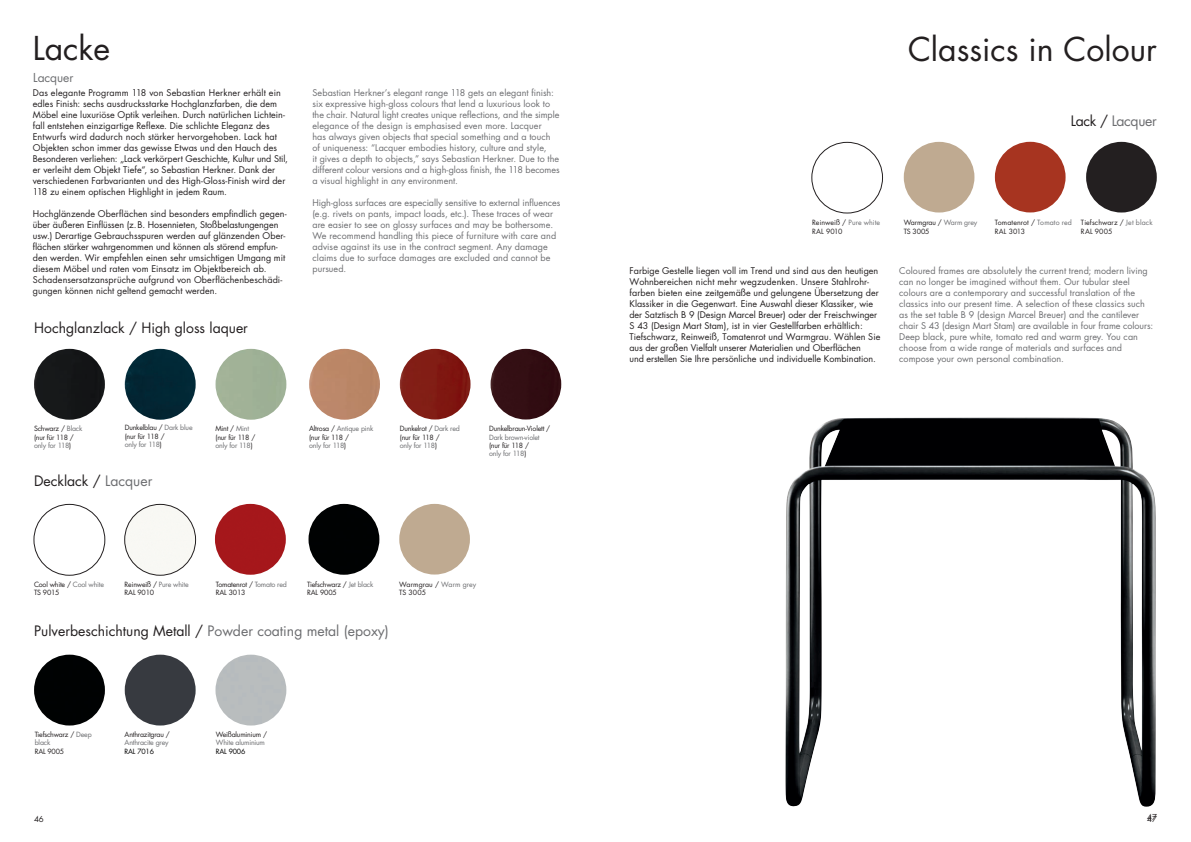
<style>
.page{position:relative;width:1191px;height:842px;background:#fff}
.page>*{position:absolute;margin:0;border:0;box-sizing:border-box;transform-origin:0 0}
.t1{font:32px "Futura Std";color:#231f20}
.t2{font:14px "Futura Std";color:#231f20}
.t3{font:14px "Futura Std";letter-spacing:-.025em;color:#6c6d70}
.t4{font:12px "Futura Std";letter-spacing:-.005em;color:#6c6d70}
.t5{font:9px/11px "Futura Std";color:#231f20}
.t6{font:9px/11px "Futura Std";letter-spacing:.005em;color:#6c6d70}
.t7{font:8px "Futura Std";color:#231f20}
.t8{font:7px/8.4px "Futura Std";letter-spacing:-.025em;color:#231f20}
.t9{font:7px/8.4px "Futura Std";letter-spacing:-.025em;color:#6c6d70}
.t10{font:7px/8.4px "Futura Std";letter-spacing:.015em;color:#231f20}
.t11{font:7px/8.4px "Futura Std";letter-spacing:.005em;color:#231f20}
.t12{font:7px/8.4px "Futura Std";letter-spacing:.01em;color:#231f20}
.t13{font:7px "Futura Std";letter-spacing:-.025em;color:#000}
.s1{color:#6c6d70}
.s2{color:#231f20}
</style>
<div class="page">
<img style="left:785px;top:418px;width:371px;height:389px">
<div style="left:34px;top:655px;width:71px;height:70px;background:#000202;border-radius:35px"></div>
<div style="left:215px;top:655px;width:71px;height:70px;background:#b9bdbe;border-radius:35px"></div>
<div style="left:125px;top:655px;width:71px;height:70px;background:#373a40;border-radius:35px"></div>
<div style="left:903px;top:142px;width:71px;height:71px;background:#bfaa91;border-radius:50%"></div>
<div style="left:1086px;top:142px;width:70px;height:71px;background:#231f20;border-radius:50%"></div>
<div style="left:811px;top:142px;width:72px;height:72px;border:1px solid #231f20;border-radius:50%"></div>
<div style="left:995px;top:142px;width:70px;height:70px;background:#a73420;border-radius:50%"></div>
<div style="left:125px;top:349px;width:71px;height:71px;background:#012735;border-radius:35px"></div>
<div style="left:34px;top:349px;width:71px;height:71px;background:#151718;border-radius:35px"></div>
<div style="left:215px;top:349px;width:71px;height:71px;background:#a1b297;border-radius:35px"></div>
<div style="left:309px;top:349px;width:71px;height:71px;background:#bb8667;border-radius:35px"></div>
<img style="left:400px;top:349px;width:70px;height:70px;border-radius:35px">
<div style="left:490px;top:349px;width:71px;height:70px;background:#330f13;border-radius:35px"></div>
<div style="left:125px;top:504px;width:71px;height:71px;background:#f8f8f4;border-radius:35px"></div>
<div style="left:124px;top:504px;width:72px;height:72px;border:1px solid #231f20;border-radius:50%"></div>
<div style="left:33px;top:504px;width:72px;height:72px;border:1px solid #231f20;border-radius:50%"></div>
<div style="left:215px;top:504px;width:71px;height:71px;background:#a5171b;border-radius:35px"></div>
<div style="left:308px;top:504px;width:71px;height:71px;background:#000202;border-radius:35px"></div>
<div style="left:399px;top:504px;width:71px;height:70px;background:#bfaa91;border-radius:50%"></div>
<h1 class="t1" style="left:33px;top:28px;width:79px">Lacke</h1>
<h3 class="t4" style="left:33px;top:70px;width:42px">Lacquer</h3>
<p class="t5" style="left:33px;top:88px;width:256px">Das elegante Programm 118 von Sebastian Herkner erhält ein edles Finish: sechs ausdrucksstarke Hochglanzfarben, die dem Möbel eine luxuriöse Optik verleihen. Durch natürlichen Lichtein&shy;fall entstehen einzigartige Reflexe. Die schlichte Eleganz des Entwurfs wird dadurch noch stärker hervorgehoben. Lack hat Objekten schon immer das gewisse Etwas und den Hauch des Besonderen verliehen: „Lack verkörpert Geschichte, Kultur und Stil, er verleiht dem Objekt Tiefe“, so Sebastian Herkner. Dank der verschiedenen Farbvarianten und des High-Gloss-Finish wird der 118 zu einem optischen Highlight in jedem Raum.</p>
<p class="t5" style="left:33px;top:209px;width:255px">Hochglänzende Oberflächen sind besonders empfindlich gegen&shy;über äußeren Einflüssen (z.B. Hosennieten, Stoßbelastungengen usw.) Derartige Gebrauchsspuren werden auf glänzenden Ober&shy;flächen stärker wahrgenommen und können als störend empfun&shy;den werden. Wir empfehlen einen sehr umsichtigen Umgang mit diesem Möbel und raten vom Einsatz im Objektbereich ab.<br>Schadensersatzansprüche aufgrund von Oberflächenbeschädi&shy;gungen können nicht geltend gemacht werden.</p>
<h2 class="t2" style="left:34px;top:319px;width:215px">Hochglanzlack / High gloss laquer</h2>
<p class="t6" style="left:312px;top:87px;width:249px">Sebastian Herkner’s elegant range 118 gets an elegant finish: six expressive high-gloss colours that lend a luxurious look to the chair. Natural light creates unique reflections, and the simple elegance of the design is emphasised even more. Lacquer<br>has always given objects that special something and a touch of uniqueness: “Lacquer embodies history, culture and style,<br>it gives a depth to objects,” says Sebastian Herkner. Due to the different colour versions and a high-gloss finish, the 118 becomes a visual highlight in any environment.</p>
<p class="t6" style="left:312px;top:197px;width:249px">High-gloss surfaces are especially sensitive to external influences (e.g. rivets on pants, impact loads, etc.). These traces of wear are easier to see on glossy surfaces and may be bothersome.<br>We recommend handling this piece of furniture with care and advise against its use in the contract segment. Any damage claims due to surface damages are excluded and cannot be pursued.</p>
<p class="t8" style="left:125px;top:424px;width:69px">Dunkelblau / <span class="s1">Dark blue </span>(nur für 118 /<br><span class="s1">only for 118</span>)</p>
<p class="t8" style="left:34px;top:424px;width:50px">Schwarz / <span class="s1">Black </span>(nur für 118 / <span class="s1">only for 118</span>)</p>
<p class="t8" style="left:215px;top:424px;width:41px">Mint / <span class="s1">Mint </span>(nur für 118 / <span class="s1">only for 118</span>)</p>
<p class="t9" style="left:309px;top:424px;width:66px"><span class="s2">Altrosa /</span> Antique pink <span class="s2">(nur für 118 /<br></span>only for 118<span class="s2">)</span></p>
<h2 class="t2" style="left:34px;top:472px;width:120px">Decklack / <span class="s1">Lacquer</span></h2>
<p class="t8" style="left:400px;top:424px;width:62px">Dunkelrot / <span class="s1">Dark red </span>(nur für 118 /<br><span class="s1">only for 118</span>)</p>
<p class="t8" style="left:489px;top:424px;width:63px">Dunkelbraun-Violett /</p>
<p class="t9" style="left:489px;top:433px;width:52px">Dark brown-violet</p>
<p class="t8" style="left:489px;top:441px;width:41px">(nur für 118 / <span class="s1">only for 118</span>)</p>
<p class="t8" style="left:34px;top:580px;width:72px">Cool white / <span class="s1">Cool white<br></span>TS 9015</p>
<p class="t8" style="left:216px;top:580px;width:72px">Tomatenrot / <span class="s1">Tomato red<br></span>RAL 3013</p>
<p class="t8" style="left:307px;top:580px;width:68px">Tiefschwarz / <span class="s1">Jet black<br></span>RAL 9005</p>
<h2 class="t2" style="left:34px;top:622px;width:356px">Pulverbeschichtung Metall / <span class="s1">Powder coating metal (epoxy)</span></h2>
<p class="t8" style="left:125px;top:580px;width:65px">Reinweiß / <span class="s1">Pure white<br></span>RAL 9010</p>
<p class="t12" style="left:399px;top:580px;width:79px">Warmgrau / <span class="s1">Warm grey<br></span>TS 3005</p>
<p class="t8" style="left:35px;top:730px;width:59px">Tiefschwarz / <span class="s1">Deep black</span></p>
<p class="t8" style="left:35px;top:747px;width:31px">RAL 9005</p>
<p class="t8" style="left:125px;top:730px;width:47px">Anthrazitgrau /</p>
<p class="t9" style="left:125px;top:739px;width:46px">Anthracite grey</p>
<p class="t13" style="left:125px;top:747px;width:31px">RAL 7016</p>
<p class="t8" style="left:216px;top:730px;width:53px">Weißaluminium /</p>
<p class="t9" style="left:216px;top:739px;width:51px">White aluminium</p>
<p class="t13" style="left:216px;top:747px;width:31px">RAL 9006</p>
<h1 class="t1" style="left:908px;top:29px;width:250px">Classics in Colour</h1>
<h2 class="t3" style="left:1071px;top:112px;width:87px"><span class="s2">Lack /</span> Lacquer</h2>
<p class="t11" style="left:812px;top:218px;width:70px">Reinweiß / <span class="s1">Pure white<br></span>RAL 9010</p>
<p class="t8" style="left:903px;top:218px;width:75px">Warmgrau / <span class="s1">Warm grey<br></span>TS 3005</p>
<p class="t10" style="left:995px;top:218px;width:79px">Tomatenrot / <span class="s1">Tomato red<br></span>RAL 3013</p>
<p class="t10" style="left:1081px;top:218px;width:73px">Tiefschwarz / <span class="s1">Jet black<br></span>RAL 9005</p>
<p class="t5" style="left:629px;top:265px;width:252px">Farbige Gestelle liegen voll im Trend und sind aus den heutigen Wohnbereichen nicht mehr wegzudenken. Unsere Stahlrohr&shy;farben bieten eine zeitgemäße und gelungene Übersetzung der Klassiker in die Gegenwart. Eine Auswahl dieser Klassiker, wie der Satztisch B 9 (Design Marcel Breuer) oder der Freischwinger S 43 (Design Mart Stam), ist in vier Gestellfarben erhältlich:<br>Tiefschwarz, Reinweiß, Tomatenrot und Warmgrau. Wählen Sie aus der großen Vielfalt unserer Materialien und Oberflächen<br>und erstellen Sie Ihre persönliche und individuelle Kombination.</p>
<p class="t6" style="left:899px;top:265px;width:255px">Coloured frames are absolutely the current trend; modern living can no longer be imagined without them. Our tubular steel colours are a contemporary and successful translation of the classics into our present time. A selection of these classics such as the set table B 9 (design Marcel Breuer) and the cantilever chair S 43 (design Mart Stam) are available in four frame colours:<br>Deep black, pure white, tomato red and warm grey. You can choose from a wide range of materials and surfaces and compose your own personal combination.</p>
<p class="t7" style="left:1147px;top:812px;width:11px">47</p>
<p class="t7" style="left:34px;top:814px;width:11px">46</p>
<p class="t7" style="left:1147px;top:814px;width:11px">47</p>
</div>
